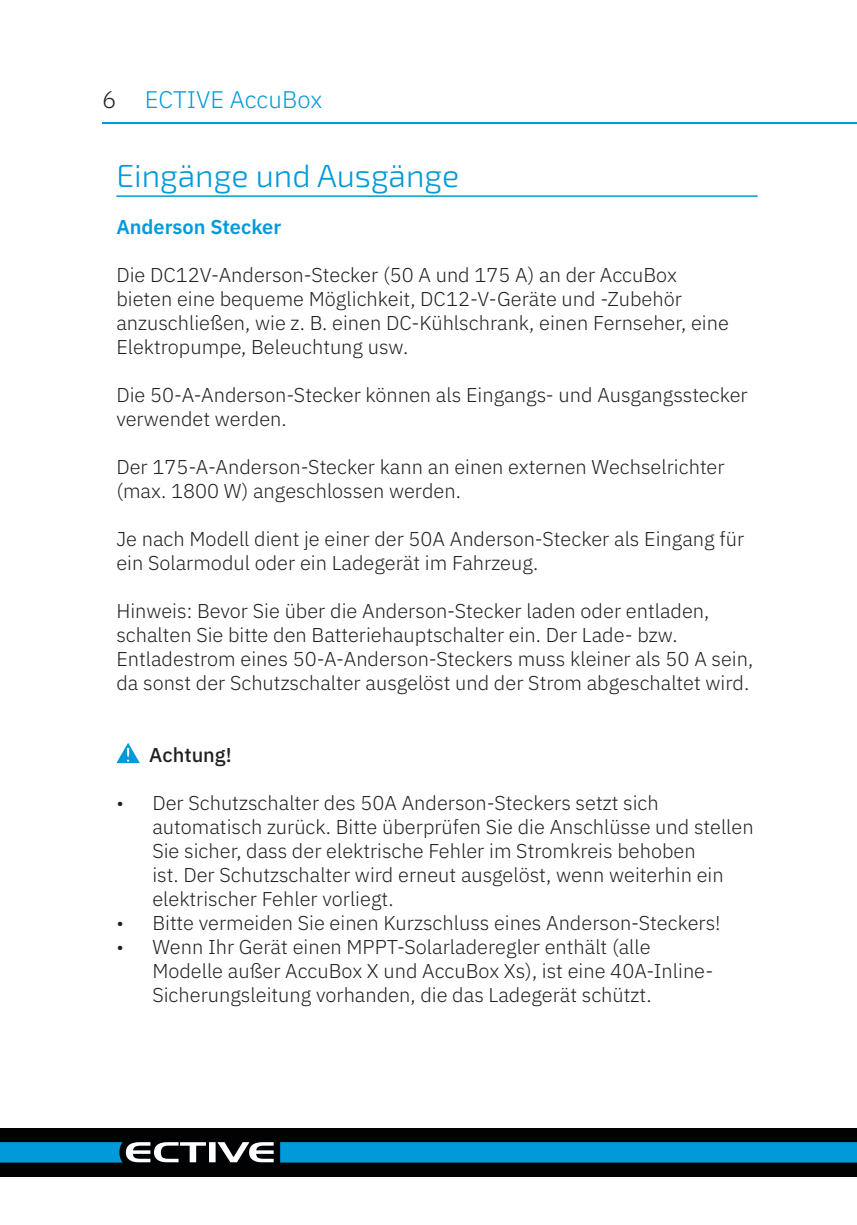
<style>
.page{position:relative;width:857px;height:1225px;background:#fff}
.page>*{position:absolute;margin:0;border:0;box-sizing:border-box;transform-origin:0 0}
.Überschrift_in_Inhal{font:300 32px "Exo 2";color:#009ada}
.t1{font:300 24px "IBM Plex Sans";color:#009ada}
.Standard_Deutsch{font:300 20px/24px "IBM Plex Sans";color:#231f20}
.Standard_Deutsch-2{font:600 20px "IBM Plex Sans";color:#009ada}
.Standard_Deutsch-3{font:500 20px "IBM Plex Sans";color:#231f20}
.s1{color:#231f20}
</style>
<div class="page">
<hr style="left:102px;top:122px;width:754px;height:1px;background:#009ada">
<div style="left:0;top:1128px;width:856px;height:48px;background:#010203"></div>
<svg style="left:0;top:1142px;width:273px;height:20px"></svg>
<div style="left:280px;top:1142px;width:576px;height:20px;background:#009ada"></div>
<hr style="left:116px;top:195px;width:641px;height:2px;background:#009ada">
<svg style="left:116px;top:742px;width:24px;height:21px"></svg>
<p class="t1" style="left:102px;top:81px;width:221px"><span class="s1">6</span> ECTIVE AccuBox</p>
<p class="Überschrift_in_Inhal" style="left:116px;top:157px;width:344px">Eingänge und Ausgänge</p>
<p class="Standard_Deutsch-2" style="left:116px;top:211px;width:166px">Anderson Stecker</p>
<p class="Standard_Deutsch" style="left:116px;top:261px;width:613px">Die DC12V-Anderson-Stecker (50 A und 175 A) an der AccuBox bieten eine bequeme Möglichkeit, DC12-V-Geräte und -Zubehör anzuschließen, wie z. B. einen DC-Kühlschrank, einen Fernseher, eine Elektropumpe, Beleuchtung usw.</p>
<p class="Standard_Deutsch" style="left:116px;top:381px;width:632px">Die 50-A-Anderson-Stecker können als Eingangs- und Ausgangsstecker verwendet werden.</p>
<p class="Standard_Deutsch" style="left:116px;top:453px;width:609px">Der 175-A-Anderson-Stecker kann an einen externen Wechselrichter (max. 1800 W) angeschlossen werden.</p>
<p class="Standard_Deutsch" style="left:116px;top:525px;width:629px">Je nach Modell dient je einer der 50A Anderson-Stecker als Eingang für ein Solarmodul oder ein Ladegerät im Fahrzeug.</p>
<p class="Standard_Deutsch" style="left:116px;top:597px;width:638px">Hinweis: Bevor Sie über die Anderson-Stecker laden oder entladen, schalten Sie bitte den Batteriehauptschalter ein. Der Lade- bzw.<br>Entladestrom eines 50-A-Anderson-Steckers muss kleiner als 50 A sein, da sonst der Schutzschalter ausgelöst und der Strom abgeschaltet wird.</p>
<p class="Standard_Deutsch-3" style="left:149px;top:739px;width:84px">Achtung!</p>
<p class="Standard_Deutsch" style="left:152px;top:789px;width:602px;text-indent:-36px">• Der Schutzschalter des 50A Anderson-Steckers setzt sich automatisch zurück. Bitte überprüfen Sie die Anschlüsse und stellen Sie sicher, dass der elektrische Fehler im Stromkreis behoben<br>ist. Der Schutzschalter wird erneut ausgelöst, wenn weiterhin ein elektrischer Fehler vorliegt.</p>
<p class="Standard_Deutsch" style="left:116px;top:909px;width:605px">• Bitte vermeiden Sie einen Kurzschluss eines Anderson-Steckers!</p>
<p class="Standard_Deutsch" style="left:152px;top:933px;width:562px;text-indent:-36px">• Wenn Ihr Gerät einen MPPT-Solarladeregler enthält (alle<br>Modelle außer AccuBox X und AccuBox Xs), ist eine 40A-Inline-<br>Sicherungsleitung vorhanden, die das Ladegerät schützt.</p>
</div>
